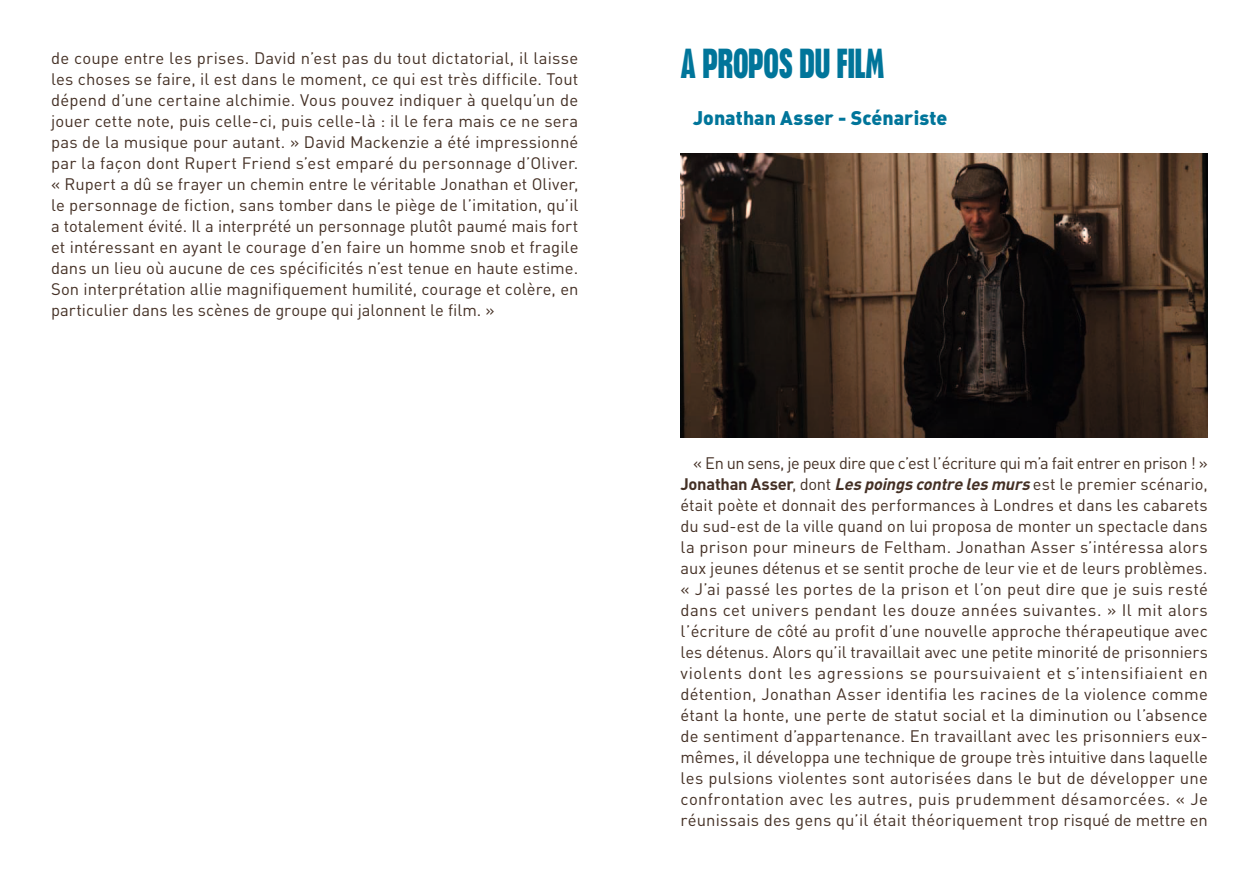
<style>
.page{position:relative;width:1259px;height:893px;background:#fff}
.page>*{position:absolute;margin:0;border:0;box-sizing:border-box;transform-origin:0 0}
.Titres{font:700 condensed 38.7px "Placard";letter-spacing:-.01em;color:#00759a;scale:.82 1}
.Sous_titre{font:19.5px "DIN Black Alternate";color:#00759a}
.Texte_Courant{font:16.5px/21px "DIN";letter-spacing:.005em;color:#443025;text-align:justify}
.s1{font-weight:700}
.s2{font-weight:700;font-style:italic}
</style>
<div class="page">
<img style="left:680px;top:153px;width:528px;height:285px">
<p class="Texte_Courant" style="left:51px;top:48px;width:529px">de coupe entre les prises. David n’est pas du tout dictatorial, il laisse les choses se faire, il est dans le moment, ce qui est très difficile. Tout dépend d’une certaine alchimie. Vous pouvez indiquer à quelqu’un de jouer cette note, puis celle-ci, puis celle-là : il le fera mais ce ne sera pas de la musique pour autant. » David Mackenzie a été impressionné par la façon dont Rupert Friend s’est emparé du personnage d’Oliver. « Rupert a dû se frayer un chemin entre le véritable Jonathan et Oliver, le personnage de fiction, sans tomber dans le piège de l’imitation, qu’il a totalement évité. Il a interprété un personnage plutôt paumé mais fort et intéressant en ayant le courage d’en faire un homme snob et fragile dans un lieu où aucune de ces spécificités n’est tenue en haute estime.<br>Son interprétation allie magnifiquement humilité, courage et colère, en particulier dans les scènes de groupe qui jalonnent le film. »</p>
<p class="Titres" style="left:680px;top:41px;width:250px">A PROPOS DU FILM</p>
<p class="Sous_titre" style="left:693px;top:105px;width:256px">Jonathan Asser - Scénariste</p>
<p class="Texte_Courant" style="left:680px;top:453px;width:529px;text-indent:13px">« En un sens, je peux dire que c’est l’écriture qui m’a fait entrer en prison ! » <span class="s1">Jonathan Asser</span>, dont <span class="s2">Lespoingscontre lesmurs</span>est le premier scénario, était poète et donnait des performances à Londres et dans les cabarets du sud-est de la ville quand on lui proposa de monter un spectacle dans la prison pour mineurs de Feltham. Jonathan Asser s’intéressa alors aux jeunes détenus et se sentit proche de leur vie et de leurs problèmes. « J’ai passé les portes de la prison et l’on peut dire que je suis resté dans cet univers pendant les douze années suivantes. » Il mit alors l’écriture de côté au profit d’une nouvelle approche thérapeutique avec les détenus. Alors qu’il travaillait avec une petite minorité de prisonniers violents dont les agressions se poursuivaient et s’intensifiaient en détention, Jonathan Asser identifia les racines de la violence comme étant la honte, une perte de statut social et la diminution ou l’absence de sentiment d’appartenance. En travaillant avec les prisonniers eux&shy;mêmes, il développa une technique de groupe très intuitive dans laquelle les pulsions violentes sont autorisées dans le but de développer une confrontation avec les autres, puis prudemment désamorcées. « Je réunissais des gens qu’il était théoriquement trop risqué de mettre en</p>
</div>
